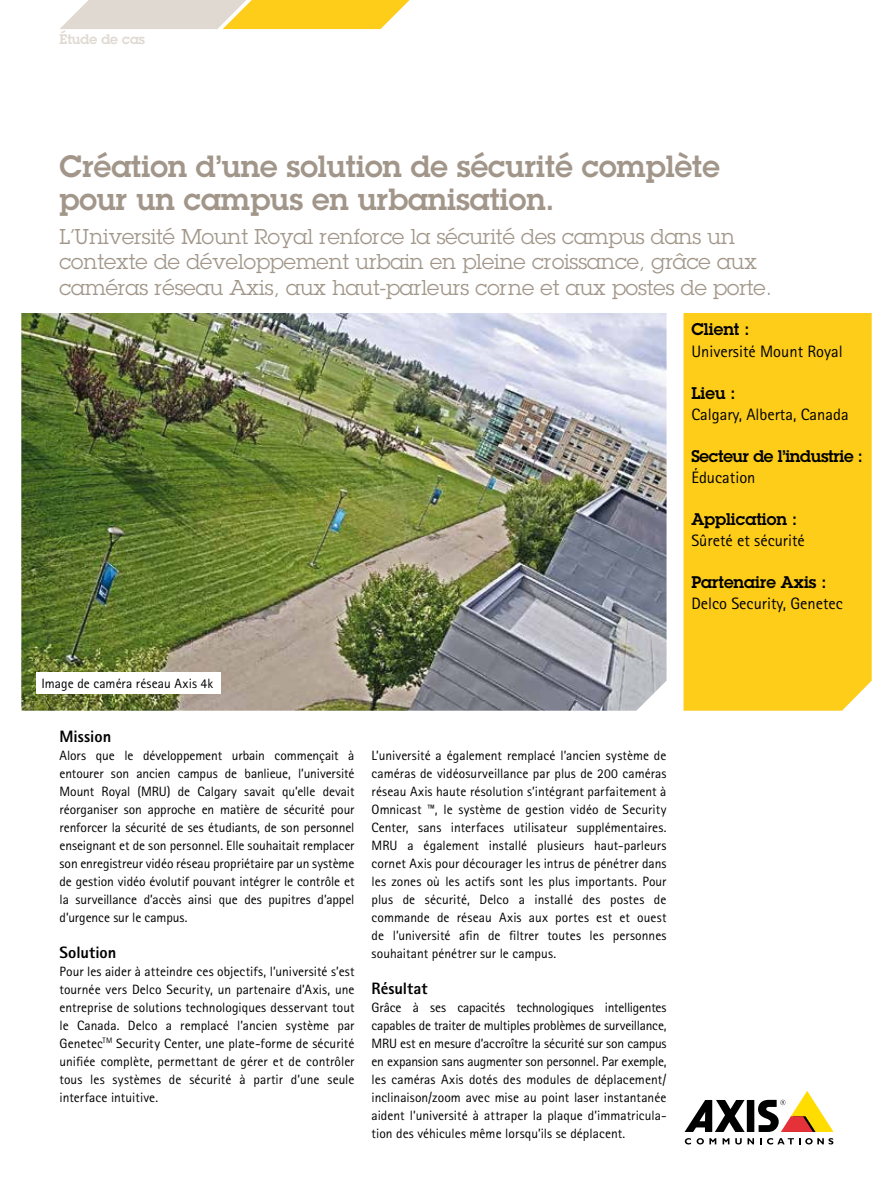
<style>
.page{position:relative;width:893px;height:1191px;background:#fff}
.page>*{position:absolute;margin:0;border:0;box-sizing:border-box;transform-origin:0 0}
.t1{font:600 30px/33px "Lubalin Graph ECG";color:#a19689}
.t2{font:21px/25.5px "Lubalin Graph ECG";color:#a19689}
.t3{font:16.5px "Rotis Sans Serif Pro";color:#000}
.t4{font:600 16.5px "Lubalin Graph ECG";color:#000}
.t5{font:800 16.5px "Rotis Sans Serif Pro";color:#000}
.t6{font:600 16.5px "Lubalin Graph ECG";letter-spacing:-.02em;color:#000}
.t7{font:13.5px/18px "Rotis Sans Serif Pro";letter-spacing:.005em;color:#000;text-align:justify}
.t8{font:600 13.5px "Lubalin Graph ECG";color:#dfd9d1}
</style>
<div class="page">
<div style="left:747px;top:1100px;width:7px;height:32px;background:#000"></div>
<svg style="left:685px;top:1100px;width:60px;height:32px"></svg>
<svg style="left:758px;top:1091px;width:75px;height:41px"></svg>
<svg style="left:685px;top:1138px;width:6px;height:6px"></svg>
<svg style="left:697px;top:1138px;width:19px;height:6px"></svg>
<svg style="left:723px;top:1138px;width:6px;height:6px"></svg>
<svg style="left:735px;top:1138px;width:19px;height:6px"></svg>
<svg style="left:760px;top:1138px;width:73px;height:6px"></svg>
<div style="left:684px;top:313px;width:188px;height:397px;background:#fecd1a"></div>
<svg style="left:60px;top:0;width:350px;height:29px;background:#f0d782"></svg>
<img style="left:21px;top:313px;width:645px;height:397px">
<div style="left:37px;top:672px;width:184px;height:21px;background:#fff"></div>
<p class="t8" style="left:60px;top:30px;width:87px">Étude de cas</p>
<h1 class="t1" style="left:60px;top:150px;width:662px">Création d’une solution de sécurité complète pour un campus en urbanisation.</h1>
<h2 class="t2" style="left:60px;top:224px;width:714px">L’Université Mount Royal renforce la sécurité des campus dans un contexte de développement urbain en pleine croissance, grâce aux caméras réseau Axis, aux haut-parleurs corne et aux postes de porte.</h2>
<p class="t4" style="left:691px;top:319px;width:60px">Client :</p>
<p class="t3" style="left:691px;top:341px;width:153px">Université Mount Royal</p>
<p class="t4" style="left:691px;top:382px;width:46px">Lieu :</p>
<p class="t3" style="left:691px;top:404px;width:159px">Calgary, Alberta, Canada</p>
<p class="t6" style="left:691px;top:445px;width:173px">Secteur de l’industrie :</p>
<p class="t3" style="left:691px;top:467px;width:66px">Éducation</p>
<p class="t4" style="left:691px;top:508px;width:107px">Application :</p>
<p class="t3" style="left:691px;top:530px;width:115px">Sûreté et sécurité</p>
<p class="t4" style="left:691px;top:571px;width:137px">Partenaire Axis :</p>
<p class="t3" style="left:691px;top:593px;width:153px">Delco Security, Genetec</p>
<p class="t7" style="left:41px;top:674px;width:173px">Image de caméra réseau Axis 4k</p>
<p class="t5" style="left:60px;top:725px;width:53px">Mission</p>
<p class="t7" style="left:60px;top:746px;width:296px">Alors que le développement urbain commençait à entourer son ancien campus de banlieue, l’université Mount Royal (MRU) de Calgary savait qu’elle devait réorganiser son approche en matière de sécurité pour renforcer la sécurité de ses étudiants, de son personnel enseignant et de son personnel. Elle souhaitait remplacer son enregistreur vidéo réseau propriétaire par un système de gestion vidéo évolutif pouvant intégrer le contrôle et la surveillance d’accès ainsi que des pupitres d’appel d’urgence sur le campus.</p>
<p class="t5" style="left:60px;top:941px;width:58px">Solution</p>
<p class="t7" style="left:60px;top:962px;width:297px">Pour les aider à atteindre ces objectifs, l’université s’est tournée vers Delco Security, un partenaire d’Axis, une entreprise de solutions technologiques desservant tout le Canada. Delco a remplacé l’ancien système par Genetec<sup>TM</sup> Security Center, une plate-forme de sécurité unifiée complète, permettant de gérer et de contrôler tous les systèmes de sécurité à partir d’une seule interface intuitive.</p>
<p class="t7" style="left:372px;top:746px;width:297px">L’université a également remplacé l’ancien système de caméras de vidéosurveillance par plus de 200 caméras réseau Axis haute résolution s’intégrant parfaitement à Omnicast ™, le système de gestion vidéo de Security Center, sans interfaces utilisateur supplémentaires.<br>MRU a également installé plusieurs haut-parleurs cornet Axis pour décourager les intrus de pénétrer dans les zones où les actifs sont les plus importants. Pour plus de sécurité, Delco a installé des postes de commande de réseau Axis aux portes est et ouest de l’université afin de filtrer toutes les personnes souhaitant pénétrer sur le campus.</p>
<p class="t5" style="left:372px;top:977px;width:57px">Résultat</p>
<p class="t7" style="left:372px;top:998px;width:297px">Grâce à ses capacités technologiques intelligentes capables de traiter de multiples problèmes de surveillance, MRU est en mesure d’accroître la sécurité sur son campus en expansion sans augmenter son personnel. Par exemple, les caméras Axis dotés des modules de déplacement/ inclinaison/zoom avec mise au point laser instantanée aident l’université à attraper la plaque d’immatricula&shy;tion des véhicules même lorsqu’ils se déplacent.</p>
</div>
